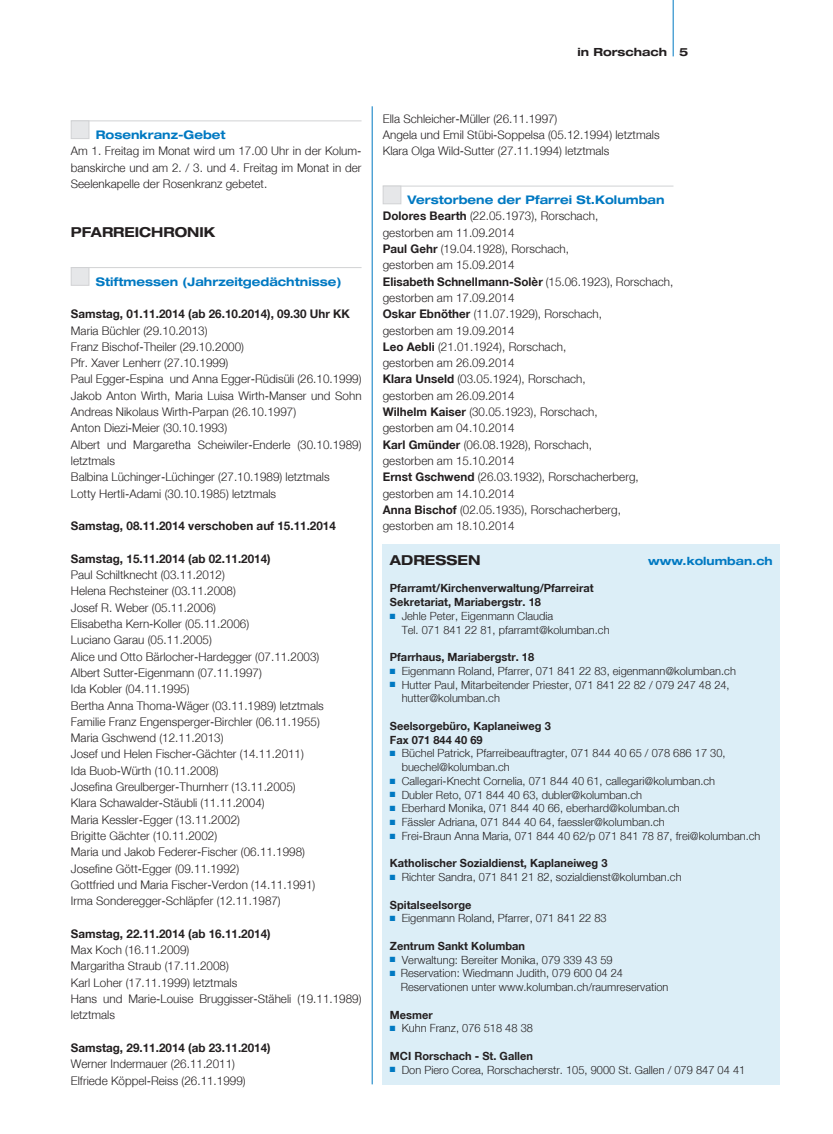
<style>
.page{position:relative;width:833px;height:1134px;background:#fff}
.page>*{position:absolute;margin:0;border:0;box-sizing:border-box;transform-origin:0 0}
.t1{font:700 expanded 13.75px "Helvetica Neue LT Std";color:#231f20;scale:.96 1}
.t2{font:700 expanded 13.75px "Helvetica Neue LT Std";color:#231f20}
.t3{font:300 11.88px/16.2px "Helvetica Neue";color:#231f20}
.t4{font:700 11.88px "Helvetica Neue";color:#231f20}
.t5{font:700 expanded 11.88px "Helvetica Neue LT Std";color:#0079c2;scale:.96 1}
.t6{font:300 11.25px/13.8px "Helvetica Neue";color:#231f20}
.t7{font:700 11.25px/13.8px "Helvetica Neue";color:#231f20}
.t8{font:700 expanded 11.25px "Helvetica Neue LT Std";color:#0079c2}
.t9{font:700 expanded 11.25px "Helvetica Neue LT Std";color:#231f20}
.s1{font-weight:700}
.s2{color:#0079c2}
</style>
<div class="page">
<hr style="left:372px;top:106px;width:1px;height:978px;background:#0079c2">
<hr style="left:673px;top:0;width:1px;height:56px;background:#0079c2">
<hr style="left:71px;top:121px;width:290px;height:1px;background:#d1d2d4">
<hr style="left:71px;top:267px;width:290px;height:1px;background:#d1d2d4">
<div style="left:71px;top:121px;width:18px;height:18px;background:#e6e7e9;border:1px solid #d1d2d4"></div>
<div style="left:71px;top:267px;width:18px;height:19px;background:#e6e7e9;border:1px solid #d1d2d4"></div>
<hr style="left:383px;top:186px;width:290px;height:1px;background:#d1d2d4">
<div style="left:383px;top:186px;width:18px;height:18px;background:#e6e7e9;border:1px solid #d1d2d4"></div>
<div style="left:383px;top:544px;width:397px;height:540px;background:#dceef7"></div>
<p class="t9" style="left:577px;top:45px;width:112px">in Rorschach 5</p>
<p class="t5" style="left:96px;top:127px;width:137px">Rosenkranz-Gebet</p>
<p class="t3" style="left:71px;top:143px;width:292px;text-align:justify">Am 1. Freitag im Monat wird um 17.00 Uhr in der Kolum&shy;banskirche und am 2. / 3. und 4. Freitag im Monat in der Seelenkapelle der Rosenkranz gebetet.</p>
<p class="t1" style="left:71px;top:223px;width:152px">PFARREICHRONIK</p>
<p class="t5" style="left:96px;top:274px;width:258px">Stiftmessen (Jahrzeitgedächtnisse)</p>
<p class="t4" style="left:71px;top:307px;width:281px">Samstag, 01.11.2014 (ab 26.10.2014), 09.30 Uhr KK</p>
<p class="t3" style="left:71px;top:322px;width:292px">Maria Büchler (29.10.2013)<br>Franz Bischof-Theiler (29.10.2000)<br>Pfr. Xaver Lenherr (27.10.1999)<br>Paul Egger-Espina und Anna Egger-Rüdisüli (26.10.1999)<br>Jakob Anton Wirth, Maria Luisa Wirth-Manser und Sohn Andreas Nikolaus Wirth-Parpan (26.10.1997)<br>Anton Diezi-Meier (30.10.1993)<br>Albert und Margaretha Scheiwiler-Enderle (30.10.1989) letztmals<br>Balbina Lüchinger-Lüchinger (27.10.1989) letztmals<br>Lotty Hertli-Adami (30.10.1985) letztmals</p>
<p class="t4" style="left:71px;top:519px;width:266px">Samstag, 08.11.2014 verschoben auf 15.11.2014</p>
<p class="t4" style="left:71px;top:551px;width:201px">Samstag, 15.11.2014 (ab 02.11.2014)</p>
<p class="t3" style="left:71px;top:567px;width:254px">Paul Schiltknecht (03.11.2012)<br>Helena Rechsteiner (03.11.2008)<br>Josef R. Weber (05.11.2006)<br>Elisabetha Kern-Koller (05.11.2006)<br>Luciano Garau (05.11.2005)<br>Alice und Otto Bärlocher-Hardegger (07.11.2003)<br>Albert Sutter-Eigenmann (07.11.1997)<br>Ida Kobler (04.11.1995)<br>Bertha Anna Thoma-Wäger (03.11.1989) letztmals Familie Franz Engensperger-Birchler (06.11.1955)<br>Maria Gschwend (12.11.2013)<br>Josef und Helen Fischer-Gächter (14.11.2011)<br>Ida Buob-Würth (10.11.2008)<br>Josefina Greulberger-Thurnherr (13.11.2005)<br>Klara Schawalder-Stäubli (11.11.2004)<br>Maria Kessler-Egger (13.11.2002)<br>Brigitte Gächter (10.11.2002)<br>Maria und Jakob Federer-Fischer (06.11.1998)<br>Josefine Gött-Egger (09.11.1992)<br>Gottfried und Maria Fischer-Verdon (14.11.1991)<br>Irma Sonderegger-Schläpfer (12.11.1987)</p>
<p class="t4" style="left:71px;top:926px;width:201px">Samstag, 22.11.2014 (ab 16.11.2014)</p>
<p class="t3" style="left:71px;top:942px;width:292px">Max Koch (16.11.2009)<br>Margaritha Straub (17.11.2008)<br>Karl Loher (17.11.1999) letztmals<br>Hans und Marie-Louise Bruggisser-Stäheli (19.11.1989) letztmals</p>
<p class="t4" style="left:71px;top:1040px;width:201px">Samstag, 29.11.2014 (ab 23.11.2014)</p>
<p class="t3" style="left:71px;top:1056px;width:176px">Werner Indermauer (26.11.2011)<br>Elfriede Köppel-Reiss (26.11.1999)</p>
<p class="t3" style="left:383px;top:110px;width:278px">Ella Schleicher-Müller (26.11.1997)<br>Angela und Emil Stübi-Soppelsa (05.12.1994) letztmals<br>Klara Olga Wild-Sutter (27.11.1994) letztmals</p>
<p class="t5" style="left:407px;top:192px;width:269px">Verstorbene der Pfarrei St.Kolumban</p>
<p class="t3" style="left:383px;top:208px;width:292px"><span class="s1">Dolores Bearth</span> (22.05.1973), Rorschach,<br>gestorben am 11.09.2014<br><span class="s1">Paul Gehr</span> (19.04.1928), Rorschach,<br>gestorben am 15.09.2014<br><span class="s1">Elisabeth Schnellmann-Solèr</span> (15.06.1923), Rorschach, gestorben am 17.09.2014<br><span class="s1">Oskar Ebnöther</span> (11.07.1929), Rorschach,<br>gestorben am 19.09.2014<br><span class="s1">Leo Aebli</span> (21.01.1924), Rorschach,<br>gestorben am 26.09.2014<br><span class="s1">Klara Unseld</span> (03.05.1924), Rorschach,<br>gestorben am 26.09.2014<br><span class="s1">Wilhelm Kaiser</span> (30.05.1923), Rorschach,<br>gestorben am 04.10.2014<br><span class="s1">Karl Gmünder</span> (06.08.1928), Rorschach,<br>gestorben am 15.10.2014<br><span class="s1">Ernst Gschwend</span> (26.03.1932), Rorschacherberg, gestorben am 14.10.2014<br><span class="s1">Anna Bischof</span> (02.05.1935), Rorschacherberg, gestorben am 18.10.2014</p>
<p class="t2" style="left:390px;top:551px;width:92px">ADRESSEN</p>
<p class="t8" style="left:648px;top:554px;width:126px">www.kolumban.ch</p>
<p class="t7" style="left:390px;top:581px;width:205px">Pfarramt/Kirchenverwaltung/Pfarreirat<br>Sekretariat, Mariabergstr. 18</p>
<p class="t6" style="left:402px;top:609px;width:209px;text-indent:-12px"><span class="s2">■</span> Jehle Peter, Eigenmann Claudia<br>Tel. 071 841 22 81, pfarramt@kolumban.ch</p>
<p class="t7" style="left:390px;top:650px;width:146px">Pfarrhaus, Mariabergstr. 18</p>
<p class="t6" style="left:390px;top:664px;width:347px"><span class="s2">■</span> Eigenmann Roland, Pfarrer, 071 841 22 83, eigenmann@kolumban.ch</p>
<p class="t6" style="left:402px;top:678px;width:329px;text-indent:-12px"><span class="s2">■</span> Hutter Paul, Mitarbeitender Priester, 071 841 22 82 / 079 247 48 24, hutter@kolumban.ch</p>
<p class="t7" style="left:390px;top:719px;width:162px">Seelsorgebüro, Kaplaneiweg 3<br>Fax 071 844 40 69</p>
<p class="t6" style="left:402px;top:746px;width:325px;text-indent:-12px"><span class="s2">■</span> Büchel Patrick, Pfarreibeauftragter, 071 844 40 65 / 078 686 17 30, buechel@kolumban.ch</p>
<p class="t6" style="left:390px;top:774px;width:327px"><span class="s2">■</span> Callegari-Knecht Cornelia, 071 844 40 61, callegari@kolumban.ch</p>
<p class="t6" style="left:390px;top:788px;width:254px"><span class="s2">■</span> Dubler Reto, 071 844 40 63, dubler@kolumban.ch</p>
<p class="t6" style="left:390px;top:801px;width:291px"><span class="s2">■</span> Eberhard Monika, 071 844 40 66, eberhard@kolumban.ch</p>
<p class="t6" style="left:390px;top:815px;width:276px"><span class="s2">■</span> Fässler Adriana, 071 844 40 64, faessler@kolumban.ch</p>
<p class="t6" style="left:390px;top:829px;width:372px"><span class="s2">■</span> Frei-Braun Anna Maria, 071 844 40 62/p 071 841 78 87, frei@kolumban.ch</p>
<p class="t7" style="left:390px;top:856px;width:219px">Katholischer Sozialdienst, Kaplaneiweg 3</p>
<p class="t6" style="left:390px;top:870px;width:293px"><span class="s2">■</span> Richter Sandra, 071 841 21 82, sozialdienst@kolumban.ch</p>
<p class="t7" style="left:390px;top:898px;width:83px">Spitalseelsorge</p>
<p class="t6" style="left:390px;top:911px;width:218px"><span class="s2">■</span> Eigenmann Roland, Pfarrer, 071 841 22 83</p>
<p class="t7" style="left:390px;top:939px;width:137px">Zentrum Sankt Kolumban</p>
<p class="t6" style="left:390px;top:953px;width:224px"><span class="s2">■</span> Verwaltung: Bereiter Monika, 079 339 43 59</p>
<p class="t6" style="left:401px;top:966px;width:269px;text-indent:-11px"><span class="s2">■</span> Reservation: Wiedmann Judith, 079 600 04 24<br>Reservationen unter www.kolumban.ch/raumreservation</p>
<p class="t7" style="left:390px;top:1008px;width:44px">Mesmer</p>
<p class="t6" style="left:390px;top:1021px;width:145px"><span class="s2">■</span> Kuhn Franz, 076 518 48 38</p>
<p class="t7" style="left:390px;top:1049px;width:145px">MCI Rorschach - St. Gallen</p>
<p class="t6" style="left:390px;top:1063px;width:357px"><span class="s2">■</span> Don Piero Corea, Rorschacherstr. 105, 9000 St. Gallen / 079 847 04 41</p>
</div>
